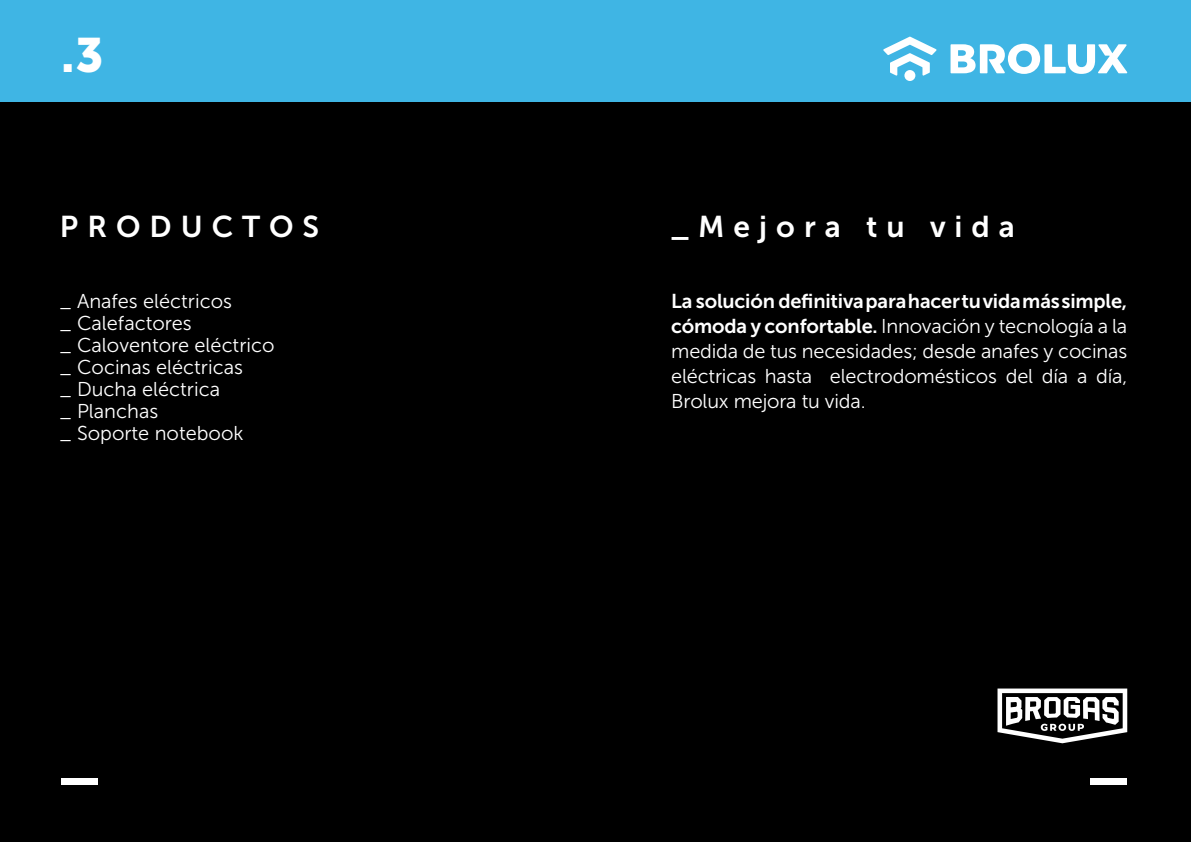
<style>
.page{position:relative;width:1191px;height:842px;background:#000}
.page>*{position:absolute;margin:0;border:0;box-sizing:border-box;transform-origin:0 0}
.t1{font:48px "Museo Sans 900";color:#fff}
.t2{font:30px "Museo Sans 700";letter-spacing:.3em;color:#fff}
.t3{font:20px/22px "Museo Sans 300";color:#fff}
.t4{font:20px "Museo Sans 700";letter-spacing:-.01em;color:#fff}
.s1{font-family:"Museo Sans 700"}
</style>
<div class="page">
<div style="left:0;top:0;width:1191px;height:102px;background:#3fb5e4"></div>
<div style="left:61px;top:778px;width:36px;height:7px;background:#fff"></div>
<div style="left:1090px;top:778px;width:36px;height:7px;background:#fff"></div>
<svg style="left:950px;top:44px;width:177px;height:30px"></svg>
<svg style="left:883px;top:37px;width:53px;height:39px"></svg>
<div style="left:904px;top:70px;width:11px;height:11px;background:#fff;border-radius:50%"></div>
<svg style="left:997px;top:688px;width:130px;height:55px"></svg>
<h1 class="t1" style="left:61px;top:28px;width:44px">.3</h1>
<h2 class="t2" style="left:60px;top:209px;width:261px">PRODUCTOS</h2>
<h2 class="t2" style="left:671px;top:209px;width:345px">_Mejora tu vida</h2>
<p class="t3" style="left:60px;top:290px;width:216px">_ Anafes eléctricos<br>_ Calefactores<br>_ Caloventore eléctrico _ Cocinas eléctricas<br>_ Ducha eléctrica<br>_ Planchas<br>_ Soporte notebook</p>
<p class="t4" style="left:671px;top:290px;width:457px">La solución definitiva para hacer tu vida más simple,</p>
<p class="t3" style="left:671px;top:314px;width:457px;line-height:25px;text-align:justify"><span class="s1">cómoda y confortable.</span> Innovación y tecnología a la medida de tus necesidades; desde anafes y cocinas eléctricas hasta electrodomésticos del día a día, Brolux mejora tu vida.</p>
</div>
